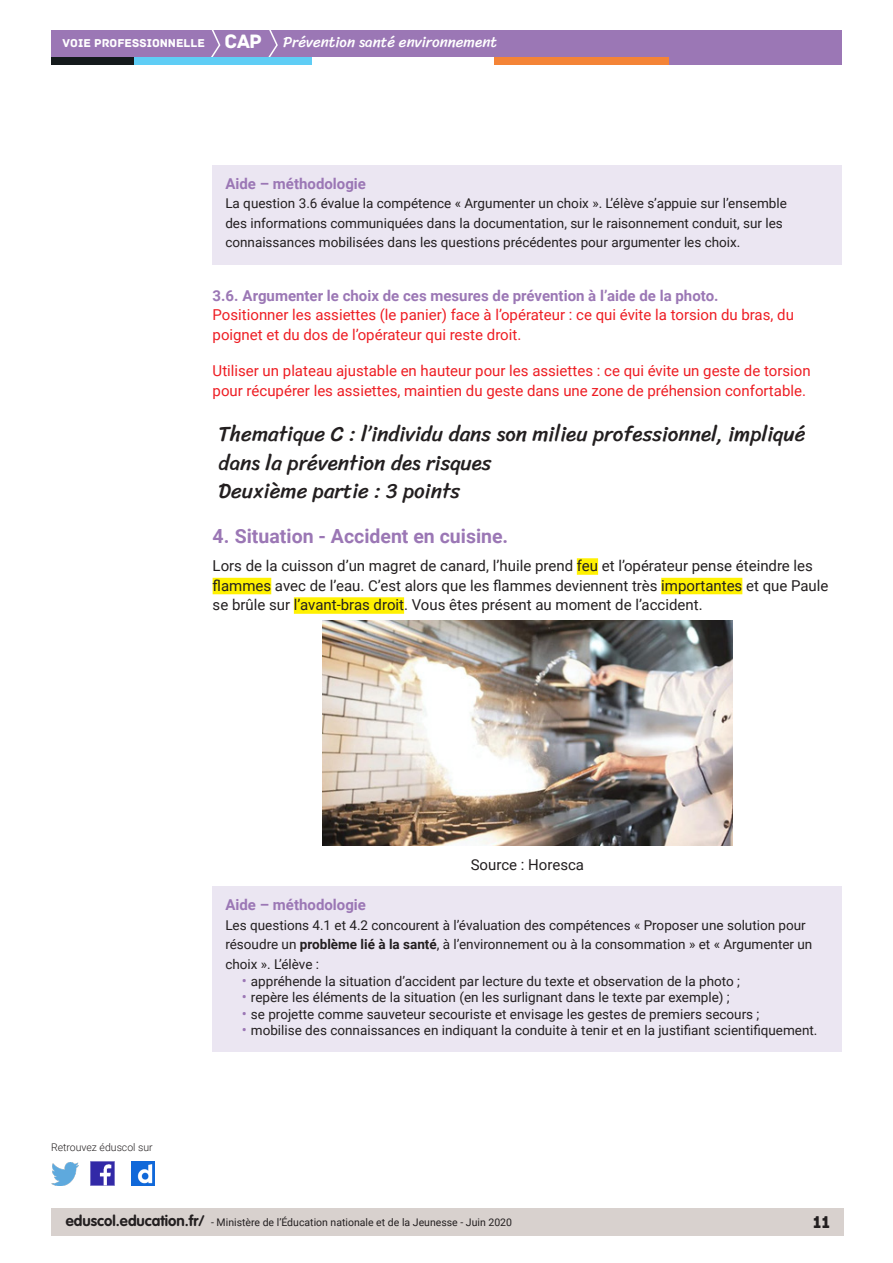
<style>
.page{position:relative;width:893px;height:1263px;background:#fff}
.page>*{position:absolute;margin:0;border:0;box-sizing:border-box;transform-origin:0 0}
._02_titre_1{font:21px/28.5px "Sriracha";color:#231f20}
.t1{font:700 19.5px "Roboto";color:#9b77b5}
.t2{font:18px "Archive";color:#231f20}
.Texte_courant{font:15px/19.5px "Roboto";color:#ee1d23}
.Texte_courant-2{font:15px/19.5px "Roboto";color:#231f20}
._08_Titre_encadré{font:700 15px "Roboto";color:#9b77b5}
.t3{font:15px "Sriracha";color:#fff}
._08_txt_encadré{font:13.5px/19.5px "Roboto";color:#231f20}
.t4{font:10.5px "Roboto";color:#231f20}
.t5{font:300 10.5px "Roboto";color:#231f20}
.s1{font-family:"Archive";font-size:12px}
.s2{font-family:"Archive";font-size:20.4px}
.s3{font-weight:700}
.s4{font-size:15px;color:#9b77b5}
.s5{font-family:"VAG Rounded Std";font-weight:700;font-size:15px}
</style>
<div class="page">
<div style="left:51px;top:1209px;width:792px;height:27px;background:#d8d1ce"></div>
<div style="left:51px;top:30px;width:791px;height:27px;background:#9b77b5"></div>
<svg style="left:211px;top:30px;width:10px;height:27px"></svg>
<svg style="left:268px;top:30px;width:10px;height:27px"></svg>
<div style="left:133px;top:57px;width:179px;height:8px;background:#5fcdf5"></div>
<div style="left:51px;top:57px;width:82px;height:8px;background:#141a1c"></div>
<div style="left:667px;top:57px;width:175px;height:8px;background:#9b77b5"></div>
<div style="left:494px;top:57px;width:175px;height:8px;background:#f48437"></div>
<img style="left:91px;top:1162px;width:23px;height:23px">
<img style="left:51px;top:1163px;width:28px;height:22px">
<img style="left:132px;top:1162px;width:22px;height:23px">
<div style="left:577px;top:558px;width:21px;height:17px;background:#fff101"></div>
<div style="left:213px;top:578px;width:58px;height:16px;background:#fff101"></div>
<div style="left:661px;top:578px;width:81px;height:16px;background:#fff101"></div>
<div style="left:294px;top:597px;width:110px;height:17px;background:#fff101"></div>
<div style="left:213px;top:165px;width:629px;height:99px;background:#ebe6f2"></div>
<img style="left:322px;top:621px;width:411px;height:225px">
<div style="left:213px;top:886px;width:629px;height:166px;background:#ebe6f2"></div>
<p class="t3" style="left:63px;top:33px;width:436px"><span class="s1">VOIE PROFESSIONNELLE</span> <span class="s2">CAP</span> Prévention santé environnement</p>
<p class="_08_Titre_encadré" style="left:225px;top:173px;width:142px">Aide – méthodologie</p>
<p class="_08_txt_encadré" style="left:225px;top:193px;width:563px">La question 3.6 évalue la compétence « Argumenter un choix ». L’élève s’appuie sur l’ensemble des informations communiquées dans la documentation, sur le raisonnement conduit, sur les connaissances mobilisées dans les questions précédentes pour argumenter les choix.</p>
<p class="_08_Titre_encadré" style="left:213px;top:285px;width:507px">3.6. Argumenter le choix de ces mesures de prévention à l’aide de la photo.</p>
<p class="Texte_courant" style="left:213px;top:305px;width:583px">Positionner les assiettes (le panier) face à l’opérateur : ce qui évite la torsion du bras, du poignet et du dos de l’opérateur qui reste droit.</p>
<p class="Texte_courant" style="left:213px;top:361px;width:599px">Utiliser un plateau ajustable en hauteur pour les assiettes : ce qui évite un geste de torsion pour récupérer les assiettes, maintien du geste dans une zone de préhension confortable.</p>
<p class="_02_titre_1" style="left:219px;top:420px;width:588px">Thematique C : l’individu dans son milieu professionnel, impliqué dans la prévention des risques<br>Deuxième partie : 3 points</p>
<p class="t1" style="left:213px;top:522px;width:297px">4. Situation - Accident en cuisine.</p>
<p class="Texte_courant-2" style="left:213px;top:555px;width:617px">Lors de la cuisson d’un magret de canard, l’huile prend feu et l’opérateur pense éteindre les flammes avec de l’eau. C’est alors que les flammes deviennent très importantes et que Paule se brûle sur l’avant-bras droit. Vous êtes présent au moment de l’accident.</p>
<p class="Texte_courant-2" style="left:471px;top:854px;width:115px">Source : Horesca</p>
<p class="t5" style="left:51px;top:1140px;width:103px">Retrouvez éduscol sur</p>
<p class="_08_Titre_encadré" style="left:225px;top:895px;width:142px">Aide – méthodologie</p>
<p class="_08_txt_encadré" style="left:225px;top:915px;width:588px">Les questions 4.1 et 4.2 concourent à l’évaluation des compétences « Proposer une solution pour résoudre un <span class="s3">problème lié à la santé</span>, à l’environnement ou à la consommation » et « Argumenter un choix ». L’élève :</p>
<p class="_08_txt_encadré" style="left:242px;top:970px;width:500px"><span class="s4">•</span> appréhende la situation d’accident par lecture du texte et observation de la photo ;</p>
<p class="_08_txt_encadré" style="left:242px;top:987px;width:489px"><span class="s4">•</span> repère les éléments de la situation (en les surlignant dans le texte par exemple) ;</p>
<p class="_08_txt_encadré" style="left:242px;top:1003px;width:519px"><span class="s4">•</span> se projette comme sauveteur secouriste et envisage les gestes de premiers secours ;</p>
<p class="_08_txt_encadré" style="left:242px;top:1020px;width:577px"><span class="s4">•</span> mobilise des connaissances en indiquant la conduite à tenir et en la justifiant scientifiquement.</p>
<p class="t4" style="left:66px;top:1215px;width:448px"><span class="s5">eduscol.education.fr/</span> - Ministère de l’Éducation nationale et de la Jeunesse - Juin 2020</p>
<h3 class="t2" style="left:813px;top:1211px;width:19px">11</h3>
</div>
